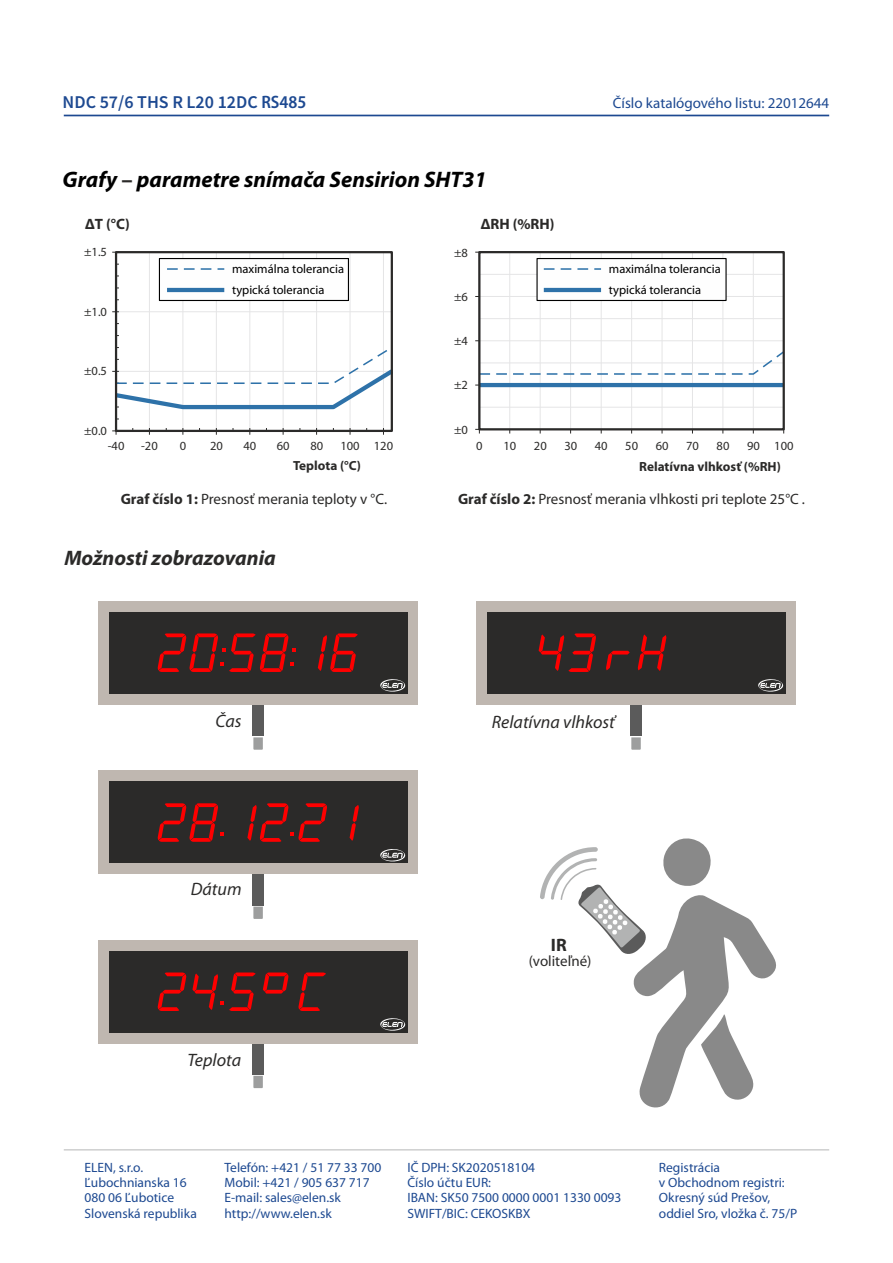
<style>
.page{position:relative;width:893px;height:1263px;background:#fff}
.page>*{position:absolute;margin:0;border:0;box-sizing:border-box;transform-origin:0 0}
.t1{font:italic 700 22.5px "Myriad Pro";color:#000}
.t2{font:italic 700 21px "Myriad Pro";color:#2b2a29}
.t3{font:italic 18px "Myriad Pro";color:#2b2a29}
.t4{font:600 18px "Source Sans Pro";color:#1d4991}
.t5{font:700 18px "Myriad Pro";color:#2b2a29}
.t6{font:15px "Myriad Pro";color:#2b2a29}
.t7{font:15px "Myriad Pro";color:#1d4991}
.t8{font:700 15px "Myriad Pro";color:#2b2a29}
.t9{font:13.5px/15.3px "Myriad Pro";color:#1d4991}
.t10{font:700 13.2px "Myriad Pro";color:#2b2a29}
.t11{font:12.45px/21px "Myriad Pro";color:#000}
.t12{font:12.45px "Myriad Pro";color:#2b2a29}
.s1{font-family:"Myriad Pro";font-stretch:semi-condensed}
.s2{font-style:normal;color:#2b2a29}
.s3{font-weight:700}
</style>
<div class="page">
<svg style="left:64px;top:115px;width:765px;height:1px"></svg>
<hr style="left:116px;top:311px;width:276px;height:1px;background:#e5e5e6">
<hr style="left:149px;top:252px;width:1px;height:179px;background:#e5e5e6">
<hr style="left:183px;top:252px;width:1px;height:179px;background:#e5e5e6">
<hr style="left:216px;top:252px;width:1px;height:179px;background:#e5e5e6">
<hr style="left:249px;top:252px;width:1px;height:179px;background:#e5e5e6">
<hr style="left:283px;top:252px;width:1px;height:179px;background:#e5e5e6">
<hr style="left:316px;top:252px;width:1px;height:179px;background:#e5e5e6">
<hr style="left:350px;top:252px;width:1px;height:179px;background:#e5e5e6">
<hr style="left:383px;top:252px;width:1px;height:179px;background:#e5e5e6">
<svg style="left:112px;top:428px;width:5px;height:7px"></svg>
<svg style="left:112px;top:345px;width:278px;height:66px"></svg>
<div style="left:115px;top:251px;width:278px;height:181px;border:2px solid #2b2a29"></div>
<svg style="left:158px;top:257px;width:192px;height:45px"></svg>
<hr style="left:167px;top:288px;width:57px;height:4px;background:#2e72a9">
<hr style="left:479px;top:407px;width:305px;height:1px;background:#e5e5e6">
<hr style="left:479px;top:340px;width:305px;height:1px;background:#e5e5e6">
<hr style="left:479px;top:318px;width:305px;height:1px;background:#e5e5e6">
<hr style="left:479px;top:296px;width:305px;height:1px;background:#e5e5e6">
<hr style="left:479px;top:274px;width:305px;height:1px;background:#e5e5e6">
<hr style="left:509px;top:252px;width:1px;height:177px;background:#e5e5e6">
<hr style="left:540px;top:252px;width:1px;height:177px;background:#e5e5e6">
<hr style="left:570px;top:252px;width:1px;height:177px;background:#e5e5e6">
<hr style="left:601px;top:252px;width:1px;height:177px;background:#e5e5e6">
<hr style="left:631px;top:252px;width:1px;height:177px;background:#e5e5e6">
<hr style="left:662px;top:252px;width:1px;height:177px;background:#e5e5e6">
<hr style="left:692px;top:252px;width:1px;height:177px;background:#e5e5e6">
<hr style="left:722px;top:252px;width:1px;height:177px;background:#e5e5e6">
<hr style="left:753px;top:252px;width:1px;height:177px;background:#e5e5e6">
<svg style="left:481px;top:350px;width:301px;height:25px"></svg>
<hr style="left:479px;top:383px;width:305px;height:4px;background:#2e72a9">
<svg style="left:536px;top:257px;width:191px;height:45px"></svg>
<hr style="left:544px;top:288px;width:57px;height:4px;background:#2e72a9">
<div style="left:478px;top:251px;width:307px;height:179px;border:2px solid #2b2a29"></div>
<svg style="left:64px;top:1149px;width:765px;height:1px"></svg>
<svg style="left:540px;top:838px;width:236px;height:270px"></svg>
<svg style="left:253px;top:737px;width:10px;height:13px"></svg>
<div style="left:252px;top:689px;width:12px;height:47px;background:#5b5b5b"></div>
<div style="left:98px;top:601px;width:320px;height:103px;background:#bfb7b0"></div>
<div style="left:109px;top:612px;width:298px;height:81px;background:#2b2a29"></div>
<svg style="left:318px;top:633px;width:40px;height:39px"></svg>
<svg style="left:158px;top:633px;width:138px;height:39px"></svg>
<svg style="left:380px;top:679px;width:26px;height:13px"></svg>
<svg style="left:253px;top:906px;width:10px;height:13px"></svg>
<div style="left:252px;top:858px;width:12px;height:47px;background:#5b5b5b"></div>
<div style="left:98px;top:771px;width:320px;height:103px;background:#bfb7b0"></div>
<div style="left:109px;top:782px;width:298px;height:81px;background:#2b2a29"></div>
<svg style="left:350px;top:805px;width:9px;height:36px"></svg>
<svg style="left:247px;top:803px;width:80px;height:39px"></svg>
<svg style="left:158px;top:803px;width:66px;height:39px"></svg>
<svg style="left:380px;top:849px;width:26px;height:13px"></svg>
<svg style="left:253px;top:1076px;width:10px;height:12px"></svg>
<div style="left:252px;top:1027px;width:12px;height:47px;background:#5b5b5b"></div>
<div style="left:98px;top:940px;width:320px;height:103px;background:#bfb7b0"></div>
<div style="left:109px;top:951px;width:298px;height:81px;background:#2b2a29"></div>
<svg style="left:298px;top:972px;width:28px;height:39px"></svg>
<svg style="left:263px;top:972px;width:26px;height:21px"></svg>
<svg style="left:192px;top:972px;width:64px;height:39px"></svg>
<svg style="left:158px;top:972px;width:28px;height:39px"></svg>
<svg style="left:380px;top:1018px;width:26px;height:13px"></svg>
<svg style="left:631px;top:737px;width:10px;height:13px"></svg>
<div style="left:630px;top:689px;width:12px;height:47px;background:#5b5b5b"></div>
<div style="left:476px;top:601px;width:320px;height:103px;background:#bfb7b0"></div>
<div style="left:487px;top:612px;width:298px;height:81px;background:#2b2a29"></div>
<svg style="left:638px;top:634px;width:28px;height:37px"></svg>
<svg style="left:606px;top:651px;width:24px;height:19px"></svg>
<svg style="left:539px;top:633px;width:57px;height:39px"></svg>
<svg style="left:758px;top:679px;width:26px;height:13px"></svg>
<h3 class="t4" style="left:63px;top:95px;width:245px">NDC 57/6 THS R L20 12DC <span class="s1">RS485</span></h3>
<p class="t7" style="left:613px;top:97px;width:218px">Číslo katalógového listu: 22012644</p>
<h1 class="t1" style="left:63px;top:170px;width:426px">Grafy <span class="s2">–</span> parametre snímača Sensirion SHT31</h1>
<p class="t8" style="left:85px;top:217px;width:46px">ΔT (°C)</p>
<p class="t12" style="left:84px;top:247px;width:24px">±1.5</p>
<p class="t12" style="left:84px;top:306px;width:24px">±1.0</p>
<p class="t12" style="left:84px;top:366px;width:24px">±0.5</p>
<p class="t12" style="left:84px;top:426px;width:24px">±0.0</p>
<p class="t11" style="left:232px;top:259px;width:113px">maximálna tolerancia typická tolerancia</p>
<p class="t12" style="left:108px;top:441px;width:18px">-40</p>
<p class="t12" style="left:141px;top:441px;width:18px">-20</p>
<p class="t12" style="left:180px;top:441px;width:8px">0</p>
<p class="t12" style="left:210px;top:441px;width:14px">20</p>
<p class="t12" style="left:243px;top:441px;width:14px">40</p>
<p class="t12" style="left:277px;top:441px;width:14px">60</p>
<p class="t12" style="left:310px;top:441px;width:14px">80</p>
<p class="t12" style="left:340px;top:441px;width:54px">100 120</p>
<p class="t10" style="left:293px;top:460px;width:69px">Teplota (°C)</p>
<p class="t6" style="left:121px;top:493px;width:268px"><span class="s3">Graf číslo 1:</span> Presnosť merania teploty v °C.</p>
<h2 class="t2" style="left:64px;top:549px;width:213px">Možnosti zobrazovania</h2>
<p class="t12" style="left:454px;top:247px;width:15px">±8</p>
<p class="t8" style="left:481px;top:217px;width:75px">ΔRH (%RH)</p>
<p class="t12" style="left:454px;top:291px;width:15px">±6</p>
<p class="t12" style="left:454px;top:336px;width:15px">±4</p>
<p class="t11" style="left:609px;top:259px;width:113px">maximálna tolerancia typická tolerancia</p>
<p class="t12" style="left:454px;top:380px;width:15px">±2</p>
<p class="t12" style="left:454px;top:424px;width:15px">±0</p>
<p class="t12" style="left:476px;top:441px;width:8px">0</p>
<p class="t12" style="left:503px;top:441px;width:14px">10</p>
<p class="t12" style="left:534px;top:441px;width:14px">20</p>
<p class="t12" style="left:564px;top:441px;width:14px">30</p>
<p class="t12" style="left:595px;top:441px;width:14px">40</p>
<p class="t12" style="left:625px;top:441px;width:14px">50</p>
<p class="t12" style="left:656px;top:441px;width:14px">60</p>
<p class="t12" style="left:686px;top:441px;width:14px">70</p>
<p class="t12" style="left:717px;top:441px;width:14px">80</p>
<p class="t12" style="left:747px;top:441px;width:48px">90 100</p>
<p class="t10" style="left:639px;top:461px;width:143px">Relatívna vlhkosť (%RH)</p>
<p class="t6" style="left:458px;top:493px;width:349px"><span class="s3">Graf číslo 2:</span> Presnosť merania vlhkosti pri teplote 25°C .</p>
<h3 class="t3" style="left:216px;top:714px;width:27px">Čas</h3>
<h3 class="t3" style="left:492px;top:714px;width:124px">Relatívna vlhkosť</h3>
<h3 class="t3" style="left:191px;top:881px;width:52px">Dátum</h3>
<h3 class="t3" style="left:187px;top:1052px;width:55px">Teplota</h3>
<h3 class="t5" style="left:551px;top:937px;width:17px">IR</h3>
<p class="t6" style="left:529px;top:954px;width:64px">(voliteľné)</p>
<p class="t9" style="left:85px;top:1161px;width:114px">ELEN, s.r.o.<br>Ľubochnianska 16<br>080 06 Ľubotice<br>Slovenská republika</p>
<p class="t9" style="left:224px;top:1161px;width:158px">Telefón: +421 / 51 77 33 700<br>Mobil: +421 / 905 637 717<br>E-mail: sales@elen.sk http://www.elen.sk</p>
<p class="t9" style="left:407px;top:1161px;width:215px">IČ DPH: SK2020518104<br>Číslo účtu EUR:<br>IBAN: SK50 7500 0000 0001 1330 0093<br>SWIFT/BIC: CEKOSKBX</p>
<p class="t9" style="left:659px;top:1161px;width:140px">Registrácia<br>v Obchodnom registri:<br>Okresný súd Prešov, oddiel Sro, vložka č. 75/P</p>
</div>
